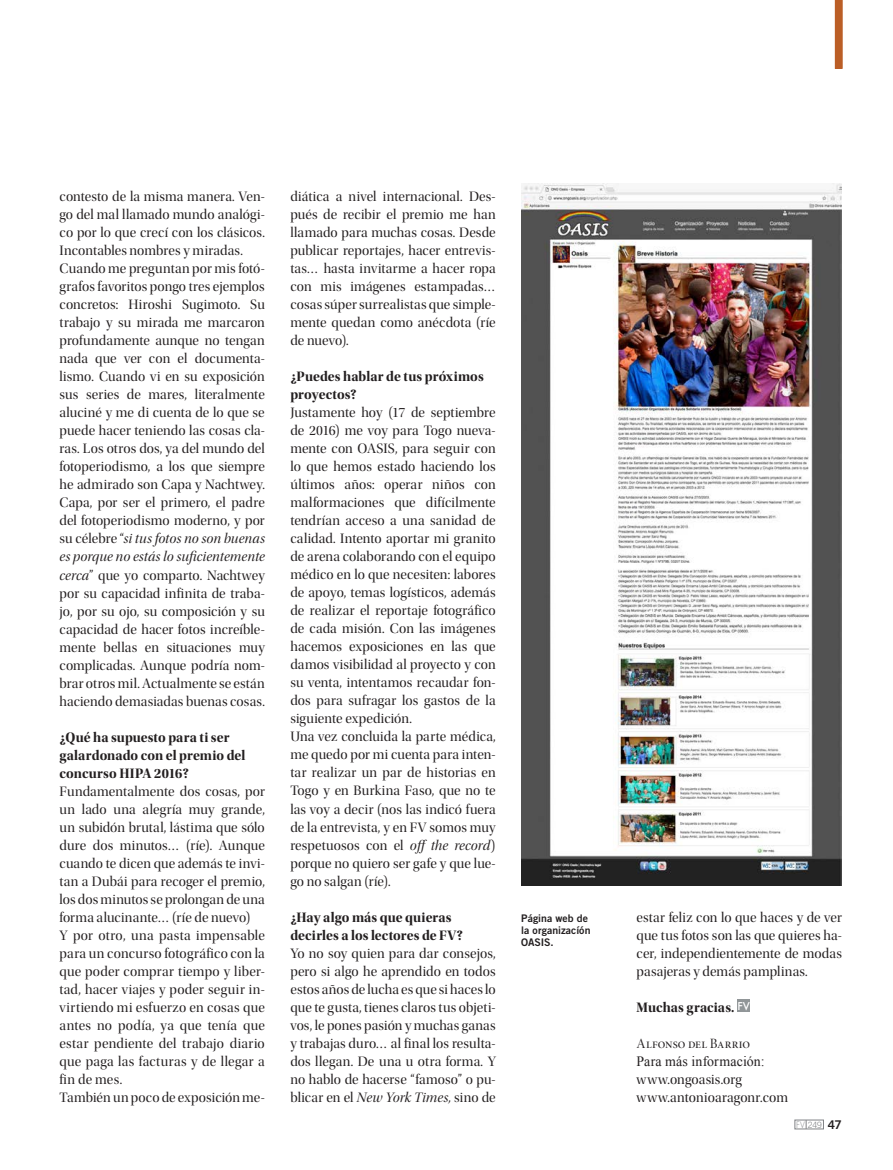
<style>
.page{position:relative;width:893px;height:1170px;background:#fff}
.page>*{position:absolute;margin:0;border:0;box-sizing:border-box;transform-origin:0 0}
.t1{font:14.25px/18px "Utopia Std Disp";letter-spacing:.005em;color:#231f20;text-align:justify}
.Pregunta{font:14.25px/18px "Utopia Std Bold Disp";letter-spacing:.005em;color:#231f20}
.t2{font:14.25px/18px "Times New Roman";letter-spacing:.01em;color:#231f20}
.t3{font:14.25px "Minion Pro Disp";letter-spacing:.01em;color:#231f20}
.Pie_de_foto{font:10.5px/12px "Trade Gothic LT Std Bd 2";letter-spacing:.005em;color:#231f20}
.t4{font:500 10.5px "Futura";color:#fff}
.t5{font:300 8.7px "Trade Gothic LT Std";color:#808285}
.s1{font-family:"Utopia Std Disp It"}
.s2{font-family:"Utopia Std Disp"}
.s3{font-family:"Futura Std"}
.s4{font-family:"Trade Gothic LT Std Bd 2";font-weight:400;font-size:12px;color:#231f20}
</style>
<div class="page">
<div style="left:795px;top:1119px;width:29px;height:9px;border:1px solid #808285"></div>
<div style="left:737px;top:998px;width:13px;height:13px;background:#919698"></div>
<svg style="left:835px;top:0;width:8px;height:69px"></svg>
<img style="left:521px;top:183px;width:321px;height:702px">
<p class="t1" style="left:60px;top:188px;width:207px">contesto de la misma manera. Ven&shy;go del mal llamado mundo analógi&shy;co por lo que crecí con los clásicos.<br>Incontables nombres y miradas.</p>
<p class="t1" style="left:60px;top:260px;width:207px">Cuando me preguntan por mis fotó&shy;grafos favoritos pongo tres ejemplos concretos: Hiroshi Sugimoto. Su trabajo y su mirada me marcaron profundamente aunque no tengan nada que ver con el documenta&shy;lismo. Cuando vi en su exposición sus series de mares, literalmente aluciné y me di cuenta de lo que se puede hacer teniendo las cosas cla&shy;ras. Los otros dos, ya del mundo del fotoperiodismo, a los que siempre he admirado son Capa y Nachtwey.<br>Capa, por ser el primero, el padre del fotoperiodismo moderno, y por su célebre “<span class="s1">si tus fotos no son buenas es porque no estás lo suficientemente cerca</span>” que yo comparto. Nachtwey por su capacidad infinita de traba&shy;jo, por su ojo, su composición y su capacidad de hacer fotos increíble&shy;mente bellas en situaciones muy complicadas. Aunque podría nom&shy;brar otros mil. Actualmente se están haciendo demasiadas buenas cosas.</p>
<p class="Pregunta" style="left:60px;top:728px;width:187px">¿Qué ha supuesto para ti ser galardonado con el premio del concurso HIPA 2016?</p>
<p class="t1" style="left:60px;top:782px;width:207px">Fundamentalmente dos cosas, por un lado una alegría muy grande, un subidón brutal, lástima que sólo dure dos minutos… (ríe). Aunque cuando te dicen que además te invi&shy;tan a Dubái para recoger el premio, los dos minutos se prolongan de una forma alucinante… (ríe de nuevo)</p>
<p class="t1" style="left:60px;top:926px;width:207px">Y por otro, una pasta impensable para un concurso fotográfico con la que poder comprar tiempo y liber&shy;tad, hacer viajes y poder seguir in&shy;virtiendo mi esfuerzo en cosas que antes no podía, ya que tenía que estar pendiente del trabajo diario que paga las facturas y de llegar a fin de mes.</p>
<p class="t1" style="left:60px;top:1088px;width:207px">También un poco de exposición me-</p>
<p class="t1" style="left:290px;top:188px;width:207px">diática a nivel internacional. Des&shy;pués de recibir el premio me han llamado para muchas cosas. Desde publicar reportajes, hacer entrevis&shy;tas… hasta invitarme a hacer ropa con mis imágenes estampadas… cosas súper surrealistas que simple&shy;mente quedan como anécdota (ríe de nuevo).</p>
<p class="Pregunta" style="left:290px;top:368px;width:195px">¿Puedes hablar de tus próximos proyectos?</p>
<p class="t1" style="left:290px;top:404px;width:207px">Justamente hoy (17 de septiembre de 2016) me voy para Togo nueva&shy;mente con OASIS, para seguir con lo que hemos estado haciendo los últimos años: operar niños con malformaciones que difícilmente tendrían acceso a una sanidad de calidad. Intento aportar mi granito de arena colaborando con el equipo médico en lo que necesiten: labores de apoyo, temas logísticos, además de realizar el reportaje fotográfico de cada misión. Con las imágenes hacemos exposiciones en las que damos visibilidad al proyecto y con su venta, intentamos recaudar fon&shy;dos para sufragar los gastos de la siguiente expedición.</p>
<p class="t1" style="left:290px;top:728px;width:207px">Una vez concluida la parte médica, me quedo por mi cuenta para inten&shy;tar realizar un par de historias en Togo y en Burkina Faso, que no te las voy a decir (nos las indicó fuera de la entrevista, y en FV somos muy respetuosos con el <span class="s1">off the record</span>) porque no quiero ser gafe y que lue&shy;go no salgan (ríe).</p>
<p class="Pregunta" style="left:290px;top:907px;width:174px">¿Hay algo más que quieras decirles a los lectores de FV?</p>
<p class="t1" style="left:290px;top:944px;width:207px">Yo no soy quien para dar consejos, pero si algo he aprendido en todos estos años de lucha es que si haces lo que te gusta, tienes claros tus objeti&shy;vos, le pones pasión y muchas ganas y trabajas duro… al final los resulta&shy;dos llegan. De una u otra forma. Y no hablo de hacerse “famoso” o pu&shy;blicar en el <span class="s1">New York Times,</span> sino de</p>
<p class="Pie_de_foto" style="left:521px;top:911px;width:71px">Página web de la organizacíón<br>OASIS.</p>
<p class="t1" style="left:637px;top:908px;width:207px">estar feliz con lo que haces y de ver que tus fotos son las que quieres ha&shy;cer, independientemente de modas pasajeras y demás pamplinas.</p>
<p class="Pregunta" style="left:637px;top:998px;width:99px">Muchas gracias.</p>
<p class="t4" style="left:737px;top:998px;width:14px">FV</p>
<p class="t3" style="left:637px;top:1034px;width:115px">Alfonso del Barrio</p>
<p class="t2" style="left:637px;top:1051px;width:129px">Para más información: <span class="s2">www.ongoasis.org</span></p>
<p class="t1" style="left:637px;top:1088px;width:153px">www.antonioaragonr.com</p>
<p class="t5" style="left:796px;top:1119px;width:47px"><span class="s3">FV</span> 249 <span class="s4">47</span></p>
</div>
